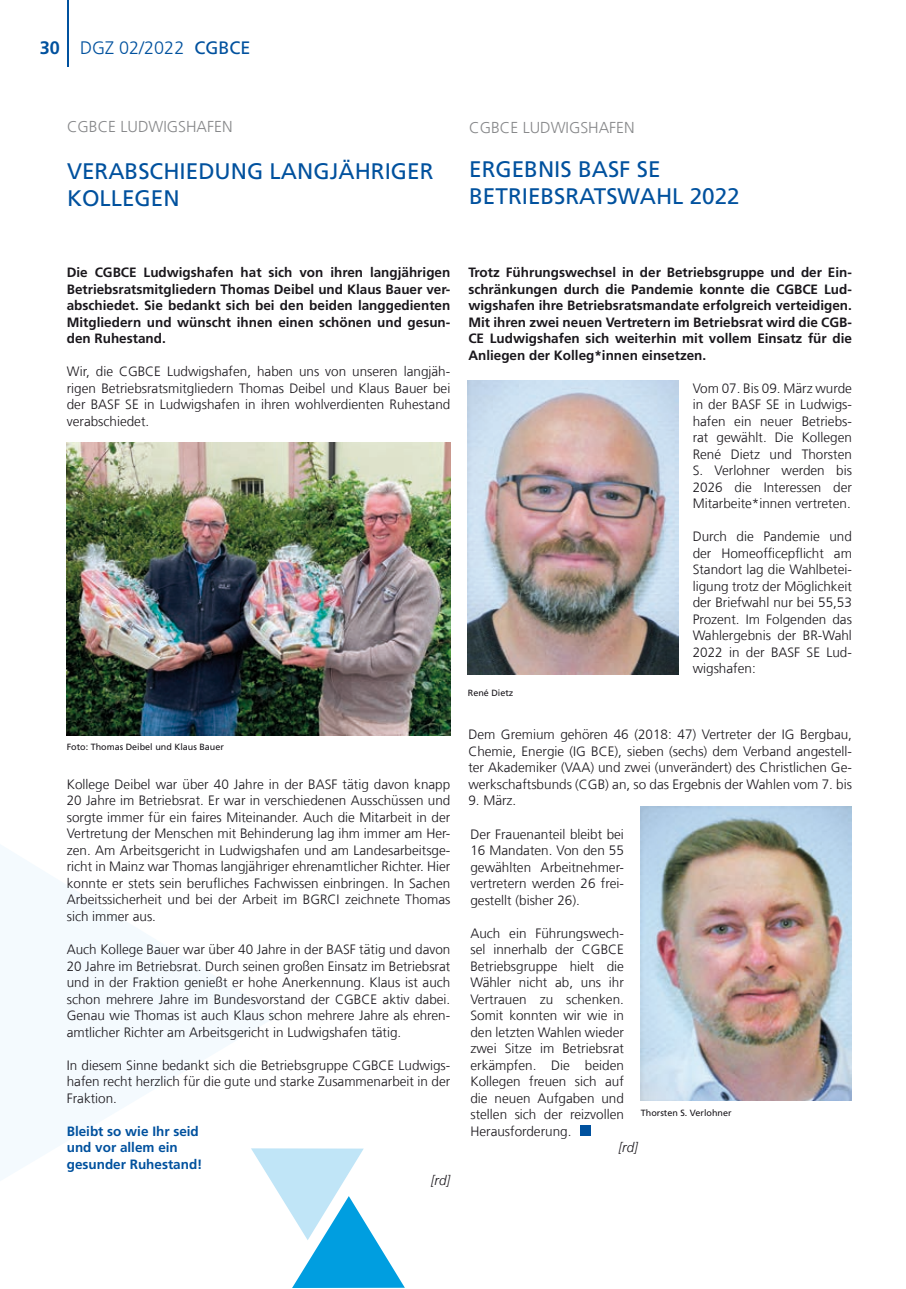
<style>
.page{position:relative;width:906px;height:1289px;background:#fff}
.page>*{position:absolute;margin:0;border:0;box-sizing:border-box;transform-origin:0 0}
.t1{font:22.5px/27px "Frutiger LT Com";color:#00519e}
.t2{font:300 18px "Frutiger LT Com";color:#00519e}
.t3{font:300 15.75px "Frutiger LT Com";color:#87888a}
.t4{font:300 13.5px/16.5px "Frutiger LT Com";color:#1a171c;text-align:justify}
.t5{font:700 13.5px/16.5px "Frutiger LT Com";color:#1a171c;text-align:justify}
.t6{font:700 13.5px/16.5px "Frutiger LT Com";color:#00519e}
.t7{font:italic 300 13.5px "Frutiger LT Com";color:#1a171c}
.t8{font:9px "Frutiger LT Com";color:#1a171c}
.s1{font-weight:700}
.s2{font-weight:400}
</style>
<div class="page">
<hr style="left:67px;top:0;width:1px;height:67px;background:#00519e">
<svg style="left:271px;top:1148px;width:134px;height:139px"></svg>
<svg style="left:0;top:845px;width:279px;height:336px;fill:#f4fafe"></svg>
<img style="left:468px;top:380px;width:211px;height:294px">
<img style="left:641px;top:806px;width:211px;height:294px">
<img style="left:67px;top:442px;width:383px;height:293px">
<div style="left:580px;top:1125px;width:11px;height:10px;background:#00519e"></div>
<h2 class="t2" style="left:40px;top:37px;width:212px"><span class="s1">30</span> DGZ 02/2022 <span class="s2">CGBCE</span></h2>
<p class="t3" style="left:67px;top:117px;width:167px">CGBCE LUDWIGSHAFEN</p>
<h1 class="t1" style="left:67px;top:157px;width:368px">VERABSCHIEDUNG LANGJÄHRIGER<br>KOLLEGEN</h1>
<p class="t3" style="left:469px;top:118px;width:167px">CGBCE LUDWIGSHAFEN</p>
<h1 class="t1" style="left:469px;top:156px;width:272px">ERGEBNIS BASF SE<br>BETRIEBSRATSWAHL 2022</h1>
<p class="t5" style="left:67px;top:264px;width:385px">Die CGBCE Ludwigshafen hat sich von ihren langjährigen Betriebsratsmitgliedern Thomas Deibel und Klaus Bauer ver&shy;abschiedet. Sie bedankt sich bei den beiden langgedienten Mitgliedern und wünscht ihnen einen schönen und gesun&shy;den Ruhestand.</p>
<p class="t4" style="left:67px;top:363px;width:385px">Wir, die CGBCE Ludwigshafen, haben uns von unseren langjäh&shy;rigen Betriebsratsmitgliedern Thomas Deibel und Klaus Bauer bei der BASF SE in Ludwigshafen in ihren wohlverdienten Ruhestand verabschiedet.</p>
<p class="t8" style="left:67px;top:741px;width:159px">Foto: Thomas Deibel und Klaus Bauer</p>
<p class="t4" style="left:67px;top:776px;width:385px">Kollege Deibel war über 40 Jahre in der BASF tätig davon knapp 20 Jahre im Betriebsrat. Er war in verschiedenen Ausschüssen und sorgte immer für ein faires Miteinander. Auch die Mitarbeit in der Vertretung der Menschen mit Behinderung lag ihm immer am Her&shy;zen. Am Arbeitsgericht in Ludwigshafen und am Landesarbeitsge&shy;richt in Mainz war Thomas langjähriger ehrenamtlicher Richter. Hier konnte er stets sein berufliches Fachwissen einbringen. In Sachen Arbeitssicherheit und bei der Arbeit im BGRCI zeichnete Thomas sich immer aus.</p>
<p class="t4" style="left:67px;top:940px;width:385px">Auch Kollege Bauer war über 40 Jahre in der BASF tätig und davon 20 Jahre im Betriebsrat. Durch seinen großen Einsatz im Betriebsrat und in der Fraktion genießt er hohe Anerkennung. Klaus ist auch schon mehrere Jahre im Bundesvorstand der CGBCE aktiv dabei.<br>Genau wie Thomas ist auch Klaus schon mehrere Jahre als ehren&shy;amtlicher Richter am Arbeitsgericht in Ludwigshafen tätig.</p>
<p class="t4" style="left:67px;top:1056px;width:385px">In diesem Sinne bedankt sich die Betriebsgruppe CGBCE Ludwigs&shy;hafen recht herzlich für die gute und starke Zusammenarbeit in der Fraktion.</p>
<p class="t6" style="left:67px;top:1122px;width:137px">Bleibt so wie Ihr seid und vor allem ein gesunder Ruhestand!</p>
<p class="t7" style="left:431px;top:1172px;width:21px">[rd]</p>
<p class="t5" style="left:468px;top:264px;width:385px">Trotz Führungswechsel in der Betriebsgruppe und der Ein&shy;schränkungen durch die Pandemie konnte die CGBCE Lud&shy;wigshafen ihre Betriebsratsmandate erfolgreich verteidigen.<br>Mit ihren zwei neuen Vertretern im Betriebsrat wird die CGB-CE Ludwigshafen sich weiterhin mit vollem Einsatz für die Anliegen der Kolleg*innen einsetzen.</p>
<p class="t4" style="left:692px;top:380px;width:161px">Vom 07. Bis 09. März wurde in der BASF SE in Ludwigs&shy;hafen ein neuer Betriebs&shy;rat gewählt. Die Kollegen René Dietz und Thorsten S. Verlohner werden bis 2026 die Interessen der Mitarbeite*innen vertreten.</p>
<p class="t4" style="left:692px;top:528px;width:161px">Durch die Pandemie und der Homeofficepflicht am Standort lag die Wahlbetei&shy;ligung trotz der Möglichkeit der Briefwahl nur bei 55,53<br>Prozent. Im Folgenden das Wahlergebnis der BR-Wahl 2022 in der BASF SE Lud&shy;wigshafen:</p>
<p class="t8" style="left:468px;top:687px;width:47px">René Dietz</p>
<p class="t4" style="left:468px;top:726px;width:385px">Dem Gremium gehören 46 (2018: 47) Vertreter der IG Bergbau, Chemie, Energie (IG BCE), sieben (sechs) dem Verband angestell&shy;ter Akademiker (VAA) und zwei (unverändert) des Christlichen Ge&shy;werkschaftsbunds (CGB) an, so das Ergebnis der Wahlen vom 7. bis</p>
<p class="t4" style="left:468px;top:792px;width:50px">9. März.</p>
<p class="t4" style="left:470px;top:825px;width:155px">Der Frauenanteil bleibt bei 16 Mandaten. Von den 55 gewählten Arbeitnehmer&shy;vertretern werden 26 frei&shy;gestellt (bisher 26).</p>
<p class="t4" style="left:470px;top:924px;width:155px">Auch ein Führungswech&shy;sel innerhalb der CGBCE Betriebsgruppe hielt die Wähler nicht ab, uns ihr Vertrauen zu schenken.<br>Somit konnten wir wie in den letzten Wahlen wieder zwei Sitze im Betriebsrat erkämpfen. Die beiden Kollegen freuen sich auf die neuen Aufgaben und stellen sich der reizvollen Herausforderung.</p>
<p class="t7" style="left:618px;top:1139px;width:21px">[rd]</p>
<p class="t8" style="left:641px;top:1107px;width:92px">Thorsten S. Verlohner</p>
</div>
